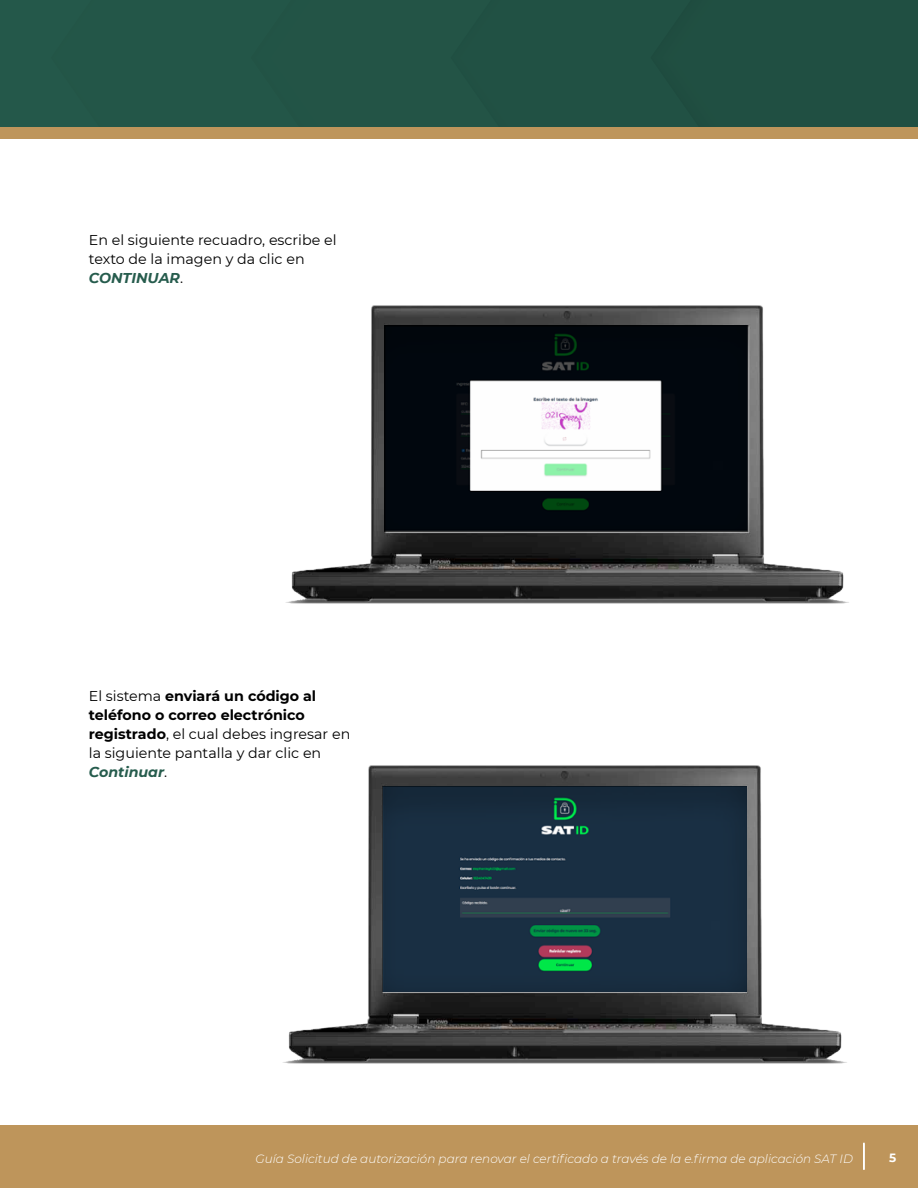
<style>
.page{position:relative;width:918px;height:1188px;background:#fff}
.page>*{position:absolute;margin:0;border:0;box-sizing:border-box;transform-origin:0 0}
.t1{font:14.25px/19px "Montserrat";color:#000}
.t2{font:italic 300 12px "Montserrat";color:#fff}
.t3{font:700 12px "Montserrat";color:#fff}
.s1{font-weight:700;font-style:italic;color:#265c4d}
.s2{font-weight:700}
</style>
<div class="page">
<div style="left:0;top:0;width:918px;height:127px;background:#225446"></div>
<div style="left:0;top:127px;width:918px;height:12px;background:#be955b"></div>
<div style="left:0;top:1125px;width:918px;height:63px;background:#be955b"></div>
<svg style="left:864px;top:1143px;width:1px;height:27px"></svg>
<img style="left:283px;top:765px;width:564px;height:299px">
<img style="left:383px;top:786px;width:363px;height:206px">
<img style="left:286px;top:305px;width:563px;height:299px">
<img style="left:385px;top:326px;width:364px;height:206px">
<p class="t1" style="left:89px;top:230px;width:249px">En el siguiente recuadro, escribe el texto de la imagen y da clic en<br><span class="s1">CONTINUAR</span>.</p>
<p class="t1" style="left:89px;top:686px;width:263px">El sistema <span class="s2">enviará un código al teléfono o correo electrónico registrado</span>, el cual debes ingresar en la siguiente pantalla y dar clic en<br><span class="s1">Continuar</span>.</p>
<p class="t2" style="left:256px;top:1150px;width:599px">Guía Solicitud de autorización para renovar el certificado a través de la e.firma de aplicación SAT ID</p>
<p class="t3" style="left:889px;top:1149px;width:9px">5</p>
</div>
